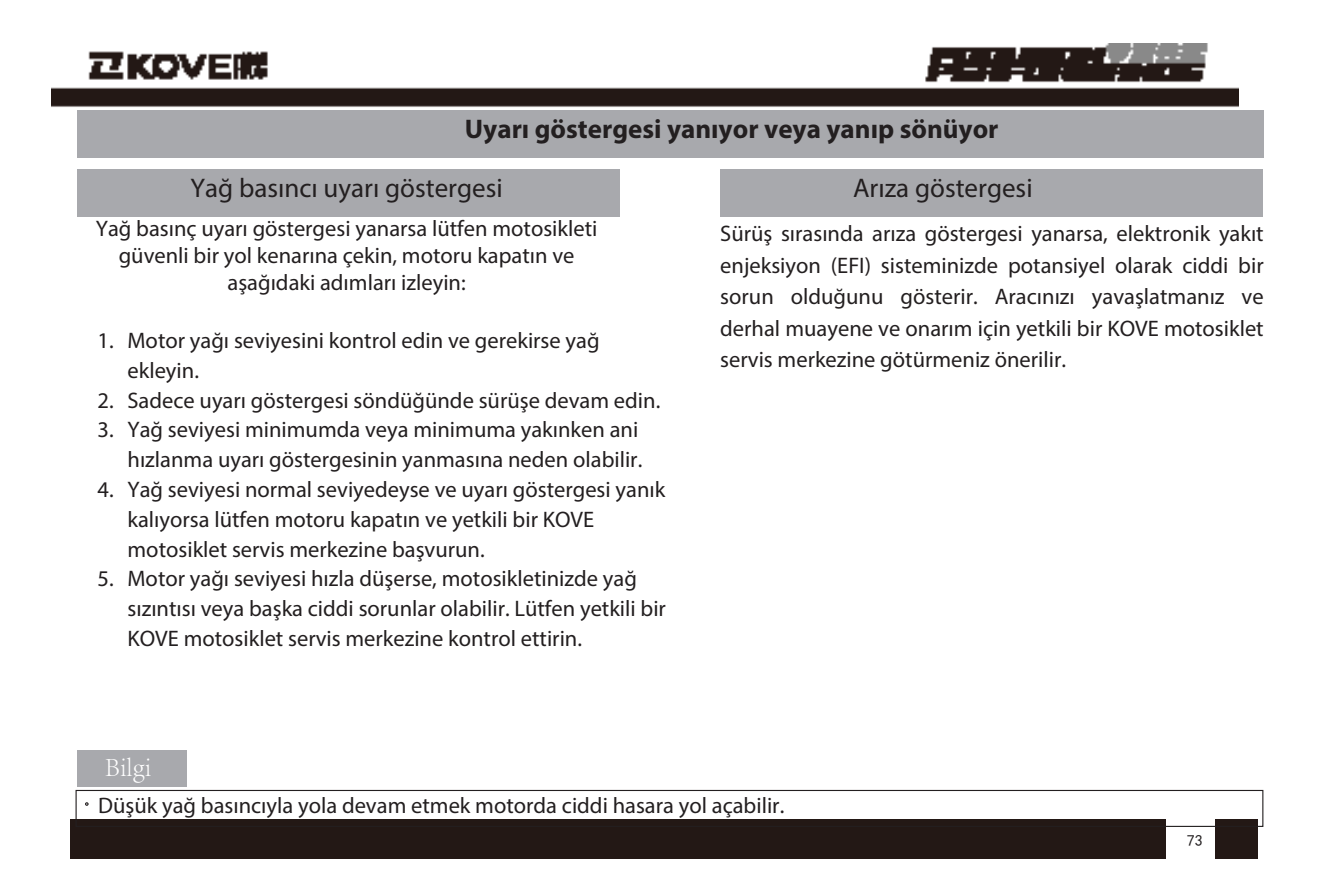
<style>
.page{position:relative;width:1340px;height:893px;background:#fff}
.page>*{position:absolute;margin:0;border:0;box-sizing:border-box;transform-origin:0 0}
.t1{font:27px "Myriad Pro";color:#231f20}
.故障处理{font:700 27px "Myriad Pro";color:#231f20}
.t2{font:300 27px "Adobe Song Std";color:#fff}
.t3{font:22.5px/29.7px "Myriad Pro";color:#231f20}
.t4{font:15.75px "Sim Hei";color:#231f20}
.s1{font-family:"Adobe Song Std";font-weight:300}
</style>
<div class="page">
<img style="left:52px;top:43px;width:1186px;height:144px">
<img style="left:71px;top:750px;width:1186px;height:108px">
<div style="left:77px;top:110px;width:1186px;height:48px;background:#a8a9ad"></div>
<div style="left:77px;top:169px;width:542px;height:47px;background:#a8a9ad"></div>
<div style="left:720px;top:169px;width:542px;height:48px;background:#a8a9ad"></div>
<div style="left:76px;top:790px;width:1187px;height:37px;border:1px solid #231f20"></div>
<div style="left:77px;top:751px;width:109px;height:36px;background:#a8a9ad"></div>
<p class="故障处理" style="left:465px;top:111px;width:535px">Uyarı göstergesi yanıyor veya yanıp sönüyor</p>
<p class="t1" style="left:853px;top:171px;width:181px">Arıza göstergesi</p>
<p class="t3" style="left:720px;top:218px;width:545px;line-height:31.5px;text-align:justify">Sürüş sırasında arıza göstergesi yanarsa, elektronik yakıt enjeksiyon (EFI) sisteminizde potansiyel olarak ciddi bir sorun olduğunu gösterir. Aracınızı yavaşlatmanız ve derhal muayene ve onarım için yetkili bir KOVE motosiklet servis merkezine götürmeniz önerilir.</p>
<p class="t1" style="left:191px;top:171px;width:313px">Yağ basıncı uyarı göstergesi</p>
<p class="t3" style="left:96px;top:214px;width:503px;line-height:27px;text-align:center">Yağ basınç uyarı göstergesi yanarsa lütfen motosikleti güvenli bir yol kenarına çekin, motoru kapatın ve aşağıdaki adımları izleyin:</p>
<p class="t3" style="left:127px;top:325px;width:473px;text-indent:-30px">1. Motor yağı seviyesini kontrol edin ve gerekirse yağ ekleyin.</p>
<p class="t3" style="left:97px;top:385px;width:564px">2. Sadece uyarı göstergesi söndüğünde sürüşe devam edin.</p>
<p class="t3" style="left:97px;top:415px;width:546px;text-align:right">3. Yağ seviyesi minimumda veya minimuma yakınken ani hızlanma uyarı göstergesinin yanmasına neden olabilir.</p>
<p class="t3" style="left:127px;top:474px;width:539px;text-indent:-30px">4. Yağ seviyesi normal seviyedeyse ve uyarı göstergesi yanık kalıyorsa lütfen motoru kapatın ve yetkili bir KOVE motosiklet servis merkezine başvurun.</p>
<p class="t3" style="left:127px;top:564px;width:540px;text-indent:-30px">5. Motor yağı seviyesi hızla düşerse, motosikletinizde yağ sızıntısı veya başka ciddi sorunlar olabilir. Lütfen yetkili bir<br>KOVE motosiklet servis merkezine kontrol ettirin.</p>
<p class="t2" style="left:105px;top:752px;width:48px">Bilgi</p>
<p class="t3" style="left:76px;top:790px;width:710px"><span class="s1">·</span>Düşük yağ basıncıyla yola devam etmek motorda ciddi hasara yol açabilir.</p>
<p class="t4" style="left:1186px;top:832px;width:17px">73</p>
</div>
